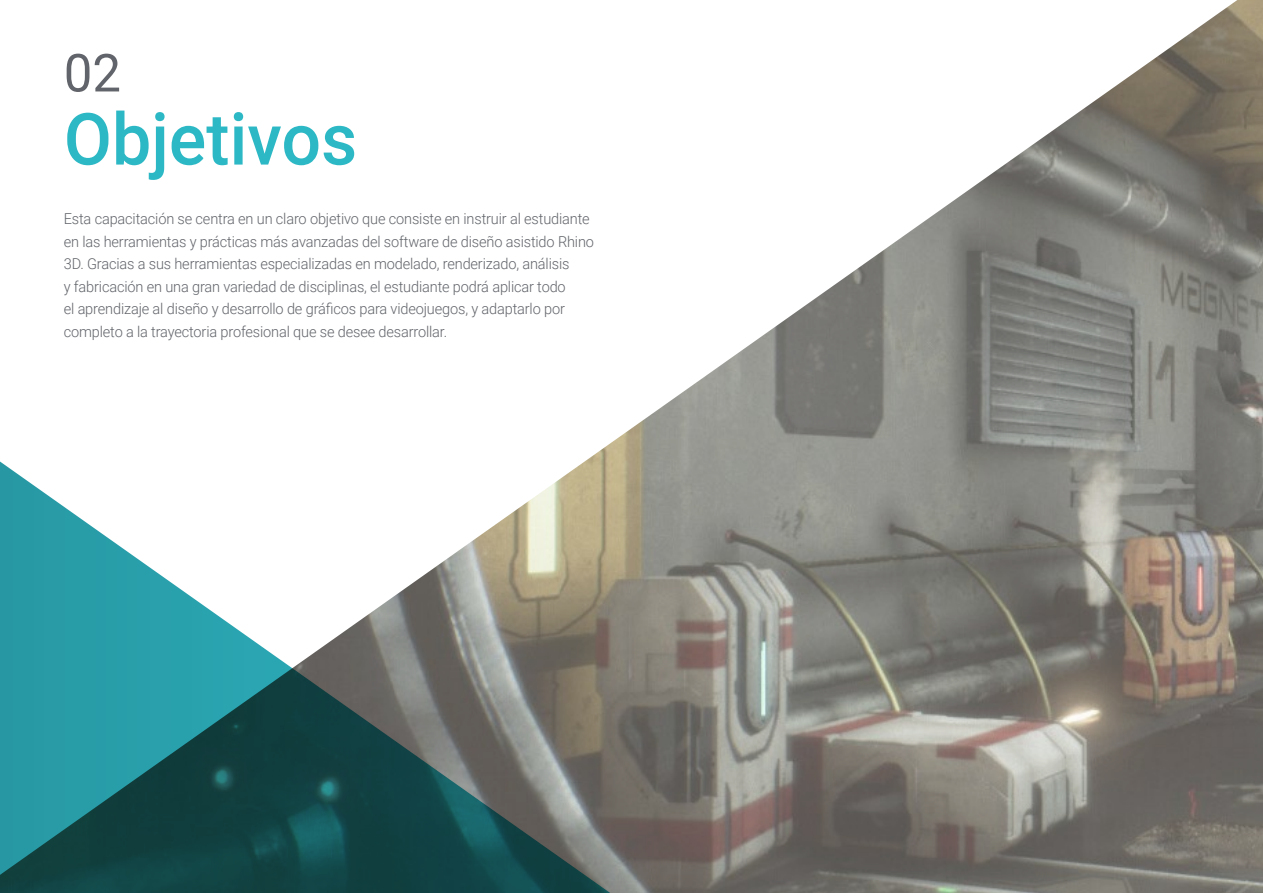
<style>
.page{position:relative;width:1263px;height:893px;background:#fff}
.page>*{position:absolute;margin:0;border:0;box-sizing:border-box;transform-origin:0 0}
.t1{font:500 72px "Roboto";color:#2db8c5}
.t2{font:52.5px "Roboto";color:#61646a}
.t3{font:300 15px/22.5px "Roboto";letter-spacing:-.01em;color:#61646a}
</style>
<div class="page">
<img style="left:607px;top:0;width:656px;height:893px">
<svg style="left:0;top:446px;width:640px;height:447px"></svg>
<h2 class="t2" style="left:64px;top:36px;width:59px">02</h2>
<h1 class="t1" style="left:64px;top:89px;width:295px">Objetivos</h1>
<p class="t3" style="left:64px;top:207px;width:532px">Esta capacitación se centra en un claro objetivo que consiste en instruir al estudiante en las herramientas y prácticas más avanzadas del software de diseño asistido Rhino 3D. Gracias a sus herramientas especializadas en modelado, renderizado, análisis<br>y fabricación en una gran variedad de disciplinas, el estudiante podrá aplicar todo<br>el aprendizaje al diseño y desarrollo de gráficos para videojuegos, y adaptarlo por completo a la trayectoria profesional que se desee desarrollar.</p>
</div>
